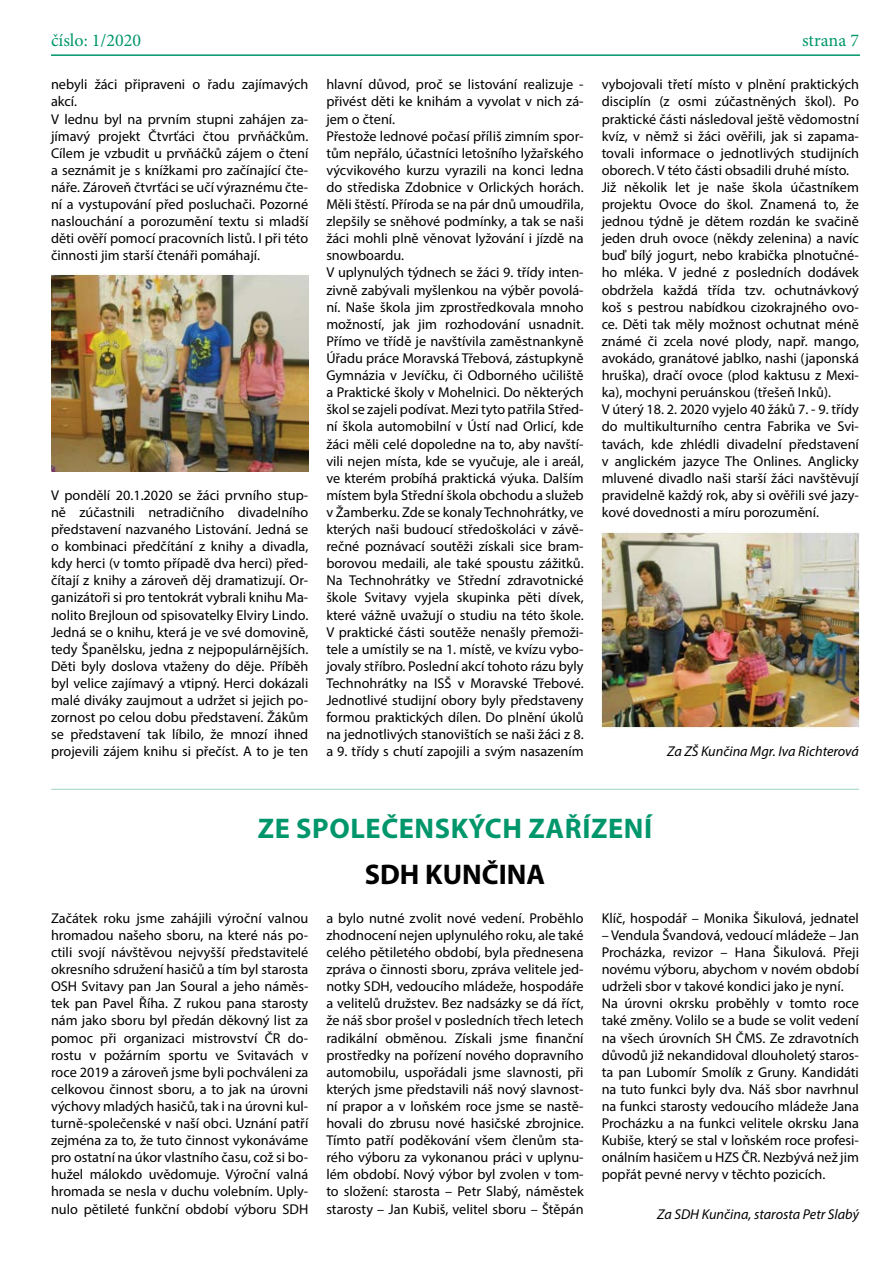
<style>
.page{position:relative;width:893px;height:1263px;background:#fff}
.page>*{position:absolute;margin:0;border:0;box-sizing:border-box;transform-origin:0 0}
.t1{font:700 28.5px "Myriad Pro";letter-spacing:.02em;color:#00966b}
.t2{font:700 28.5px "Myriad Pro";color:#000}
.t3{font:18px "Minion Pro";color:#00966b}
.t4{font:14.25px/17.1px "Myriad Pro";color:#000}
.t5{font:italic 14.25px "Myriad Pro";color:#000}
</style>
<div class="page">
<hr style="left:51px;top:54px;width:809px;height:2px;background:#00966b">
<hr style="left:51px;top:789px;width:808px;height:1px;background:#00966b">
<img style="left:602px;top:532px;width:257px;height:196px">
<img style="left:51px;top:273px;width:257px;height:199px">
<p class="t3" style="left:51px;top:29px;width:91px">číslo: 1/2020</p>
<p class="t3" style="left:802px;top:29px;width:58px">strana 7</p>
<p class="t4" style="left:51px;top:76px;width:259px">nebyli žáci připraveni o řadu zajímavých akcí.<br>V lednu byl na prvním stupni zahájen za&shy;jímavý projekt Čtvrťáci čtou prvňáčkům.<br>Cílem je vzbudit u prvňáčků zájem o čtení a seznámit je s knížkami pro začínající čte&shy;náře. Zároveň čtvrťáci se učí výraznému čte&shy;ní a vystupování před posluchači. Pozorné naslouchání a porozumění textu si mladší děti ověří pomocí pracovních listů. I při této činnosti jim starší čtenáři pomáhají.</p>
<p class="t4" style="left:51px;top:486px;width:259px;text-align:justify">V pondělí 20.1.2020 se žáci prvního stup&shy;ně zúčastnili netradičního divadelního představení nazvaného Listování. Jedná se o kombinaci předčítání z knihy a divadla, kdy herci (v tomto případě dva herci) před&shy;čítají z knihy a zároveň děj dramatizují. Or&shy;ganizátoři si pro tentokrát vybrali knihu Ma&shy;nolito Brejloun od spisovatelky Elviry Lindo.<br>Jedná se o knihu, která je ve své domovině, tedy Španělsku, jedna z nejpopulárnějších.<br>Děti byly doslova vtaženy do děje. Příběh byl velice zajímavý a vtipný. Herci dokázali malé diváky zaujmout a udržet si jejich po&shy;zornost po celou dobu představení. Žákům se představení tak líbilo, že mnozí ihned projevili zájem knihu si přečíst. A to je ten</p>
<p class="t4" style="left:326px;top:76px;width:259px">hlavní důvod, proč se listování realizuje - přivést děti ke knihám a vyvolat v nich zá&shy;jem o čtení.<br>Přestože lednové počasí příliš zimním spor&shy;tům nepřálo, účastníci letošního lyžařského výcvikového kurzu vyrazili na konci ledna do střediska Zdobnice v Orlických horách.<br>Měli štěstí. Příroda se na pár dnů umoudřila, zlepšily se sněhové podmínky, a tak se naši žáci mohli plně věnovat lyžování i jízdě na snowboardu.<br>V uplynulých týdnech se žáci 9. třídy inten&shy;zivně zabývali myšlenkou na výběr povolá&shy;ní. Naše škola jim zprostředkovala mnoho možností, jak jim rozhodování usnadnit.<br>Přímo ve třídě je navštívila zaměstnankyně Úřadu práce Moravská Třebová, zástupkyně Gymnázia v Jevíčku, či Odborného učiliště a Praktické školy v Mohelnici. Do některých škol se zajeli podívat. Mezi tyto patřila Střed&shy;ní škola automobilní v Ústí nad Orlicí, kde žáci měli celé dopoledne na to, aby navští&shy;vili nejen místa, kde se vyučuje, ale i areál, ve kterém probíhá praktická výuka. Dalším místem byla Střední škola obchodu a služeb v Žamberku. Zde se konaly Technohrátky, ve kterých naši budoucí středoškoláci v závě&shy;rečné poznávací soutěži získali sice bram&shy;borovou medaili, ale také spoustu zážitků.<br>Na Technohrátky ve Střední zdravotnické škole Svitavy vyjela skupinka pěti dívek, které vážně uvažují o studiu na této škole.<br>V praktické části soutěže nenašly přemoži&shy;tele a umístily se na 1. místě, ve kvízu vybo&shy;jovaly stříbro. Poslední akcí tohoto rázu byly Technohrátky na ISŠ v Moravské Třebové.<br>Jednotlivé studijní obory byly představeny formou praktických dílen. Do plnění úkolů na jednotlivých stanovištích se naši žáci z 8. a 9. třídy s chutí zapojili a svým nasazením</p>
<p class="t4" style="left:602px;top:76px;width:259px">vybojovali třetí místo v plnění praktických disciplín (z osmi zúčastněných škol). Po praktické části následoval ještě vědomostní kvíz, v němž si žáci ověřili, jak si zapama&shy;tovali informace o jednotlivých studijních oborech. V této části obsadili druhé místo.<br>Již několik let je naše škola účastníkem projektu Ovoce do škol. Znamená to, že jednou týdně je dětem rozdán ke svačině jeden druh ovoce (někdy zelenina) a navíc buď bílý jogurt, nebo krabička plnotučné&shy;ho mléka. V jedné z posledních dodávek obdržela každá třída tzv. ochutnávkový koš s pestrou nabídkou cizokrajného ovo&shy;ce. Děti tak měly možnost ochutnat méně známé či zcela nové plody, např. mango, avokádo, granátové jablko, nashi (japonská hruška), dračí ovoce (plod kaktusu z Mexi&shy;ka), mochyni peruánskou (třešeň Inků).<br>V úterý 18. 2. 2020 vyjelo 40 žáků 7. - 9. třídy do multikulturního centra Fabrika ve Svi&shy;tavách, kde zhlédli divadelní představení v anglickém jazyce The Onlines. Anglicky mluvené divadlo naši starší žáci navštěvují pravidelně každý rok, aby si ověřili své jazy&shy;kové dovednosti a míru porozumění.</p>
<p class="t5" style="left:667px;top:743px;width:193px">Za ZŠ Kunčina Mgr. Iva Richterová</p>
<h1 class="t1" style="left:258px;top:810px;width:57px">ZE SPOLEČENSKÝCH</h1>
<h1 class="t1" style="left:528px;top:810px;width:125px">ZAŘÍZENÍ</h1>
<h1 class="t2" style="left:365px;top:856px;width:182px">SDH KUNČINA</h1>
<p class="t4" style="left:51px;top:909px;width:259px;text-align:justify">Začátek roku jsme zahájili výroční valnou hromadou našeho sboru, na které nás po&shy;ctili svojí návštěvou nejvyšší představitelé okresního sdružení hasičů a tím byl starosta OSH Svitavy pan Jan Soural a jeho náměs&shy;tek pan Pavel Říha. Z rukou pana starosty nám jako sboru byl předán děkovný list za pomoc při organizaci mistrovství ČR do&shy;rostu v požárním sportu ve Svitavách v roce 2019 a zároveň jsme byli pochváleni za celkovou činnost sboru, a to jak na úrovni výchovy mladých hasičů, tak i na úrovni kul&shy;turně-společenské v naší obci. Uznání patří zejména za to, že tuto činnost vykonáváme pro ostatní na úkor vlastního času, což si bo&shy;hužel málokdo uvědomuje. Výroční valná hromada se nesla v duchu volebním. Uply&shy;nulo pětileté funkční období výboru SDH</p>
<p class="t4" style="left:326px;top:909px;width:259px;text-align:justify">a bylo nutné zvolit nové vedení. Proběhlo zhodnocení nejen uplynulého roku, ale také celého pětiletého období, byla přednesena zpráva o činnosti sboru, zpráva velitele jed&shy;notky SDH, vedoucího mládeže, hospodáře a velitelů družstev. Bez nadsázky se dá říct, že náš sbor prošel v posledních třech letech radikální obměnou. Získali jsme finanční prostředky na pořízení nového dopravního automobilu, uspořádali jsme slavnosti, při kterých jsme představili náš nový slavnost&shy;ní prapor a v loňském roce jsme se nastě&shy;hovali do zbrusu nové hasičské zbrojnice.<br>Tímto patří poděkování všem členům sta&shy;rého výboru za vykonanou práci v uplynu&shy;lém období. Nový výbor byl zvolen v tom&shy;to složení: starosta – Petr Slabý, náměstek starosty – Jan Kubiš, velitel sboru – Štěpán</p>
<p class="t4" style="left:602px;top:909px;width:259px">Klíč, hospodář – Monika Šikulová, jednatel</p>
<p class="t4" style="left:602px;top:926px;width:259px">– Vendula Švandová, vedoucí mládeže – Jan Procházka, revizor – Hana Šikulová. Přeji novému výboru, abychom v novém období udrželi sbor v takové kondici jako je nyní.<br>Na úrovni okrsku proběhly v tomto roce také změny. Volilo se a bude se volit vedení na všech úrovních SH ČMS. Ze zdravotních důvodů již nekandidoval dlouholetý staros&shy;ta pan Lubomír Smolík z Gruny. Kandidáti na tuto funkci byly dva. Náš sbor navrhnul na funkci starosty vedoucího mládeže Jana Procházku a na funkci velitele okrsku Jana Kubiše, který se stal v loňském roce profesi&shy;onálním hasičem u HZS ČR. Nezbývá než jim popřát pevné nervy v těchto pozicích.</p>
<p class="t5" style="left:657px;top:1205px;width:203px">Za SDH Kunčina, starosta Petr Slabý</p>
</div>
